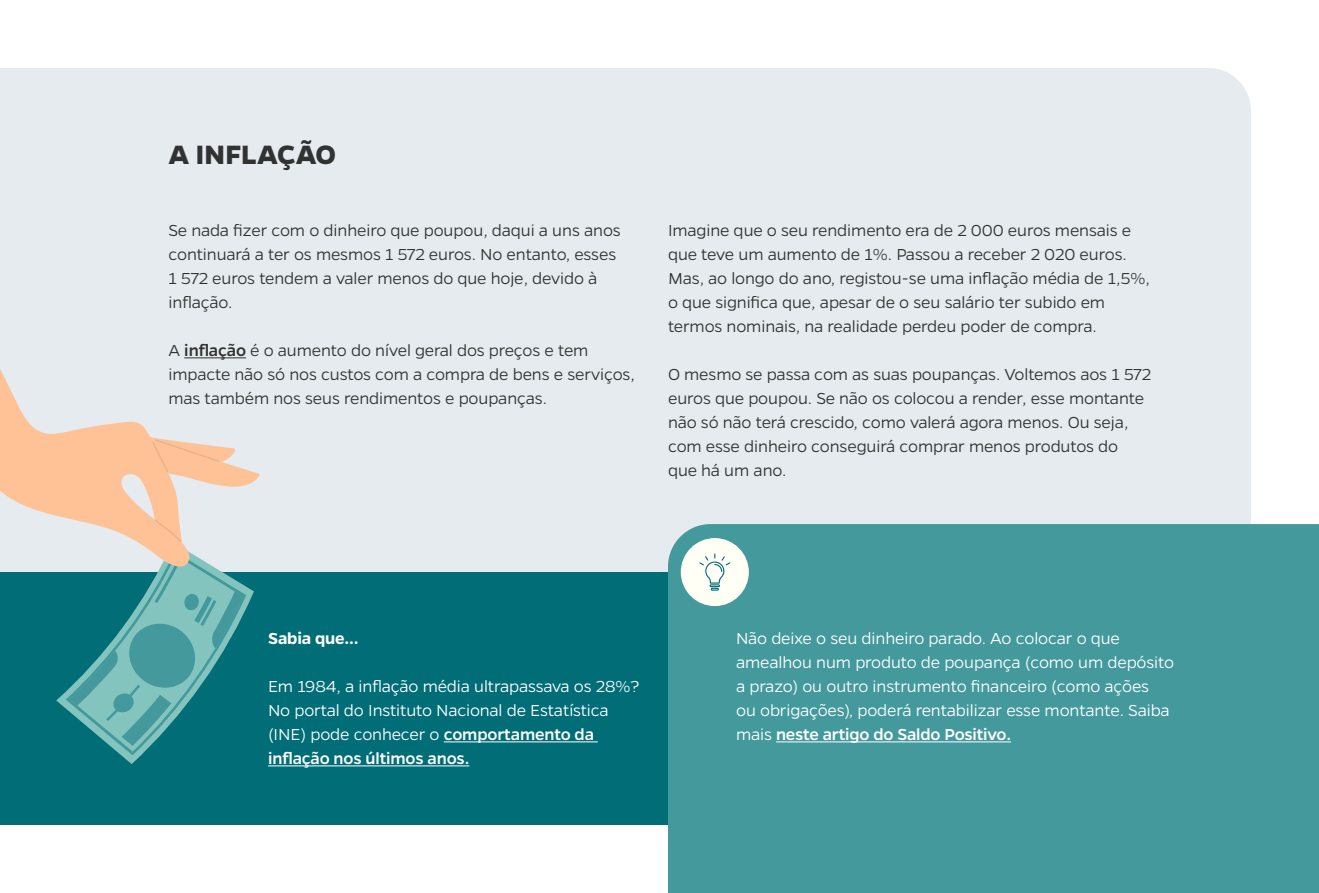
<style>
.page{position:relative;width:1319px;height:893px;background:#fff}
.page>*{position:absolute;margin:0;border:0;box-sizing:border-box;transform-origin:0 0}
.t1{font:700 30px "Gentona";letter-spacing:.01em;color:#313332}
.t2{font:300 18px/24px "Gentona";letter-spacing:-.01em;color:#313332}
.t3{font:300 18px/24px "Gentona";letter-spacing:-.01em;color:#fff}
.t4{font:600 18px "Gentona";letter-spacing:-.01em;color:#fff}
.s1{font-weight:500}
</style>
<div class="page">
<div style="left:0;top:68px;width:1114px;height:757px;background:#e5ebef"></div>
<div style="left:1114px;top:68px;width:136px;height:456px;background:#e5ebef"></div>
<div style="left:0;top:572px;width:673px;height:253px;background:#006d77"></div>
<hr style="left:443px;top:741px;width:154px;height:1px;background:#fff">
<hr style="left:268px;top:765px;width:201px;height:1px;background:#fff">
<svg style="left:0;top:357px;width:260px;height:407px"></svg>
<div style="left:668px;top:524px;width:650px;height:369px;background:#44999c"></div>
<hr style="left:776px;top:741px;width:234px;height:1px;background:#fff">
<div style="left:680px;top:538px;width:68px;height:68px;background:#fffff5;border-radius:50%"></div>
<svg style="left:699px;top:553px;width:31px;height:38px"></svg>
<h1 class="t1" style="left:169px;top:137px;width:169px">A INFLAÇÃO</h1>
<p class="t2" style="left:168px;top:218px;width:453px">Se nada fizer com o dinheiro que poupou, daqui a uns anos continuará a ter os mesmos 1 572 euros. No entanto, esses 1 572 euros tendem a valer menos do que hoje, devido à inflação.</p>
<p class="t2" style="left:168px;top:338px;width:468px">A <span class="s1">inflação</span> é o aumento do nível geral dos preços e tem impacte não só nos custos com a compra de bens e serviços, mas também nos seus rendimentos e poupanças.</p>
<p class="t2" style="left:668px;top:218px;width:483px">Imagine que o seu rendimento era de 2 000 euros mensais e que teve um aumento de 1%. Passou a receber 2 020 euros.<br>Mas, ao longo do ano, registou-se uma inflação média de 1,5%, o que significa que, apesar de o seu salário ter subido em termos nominais, na realidade perdeu poder de compra.</p>
<p class="t2" style="left:668px;top:362px;width:484px">O mesmo se passa com as suas poupanças. Voltemos aos 1 572 euros que poupou. Se não os colocou a render, esse montante não só não terá crescido, como valerá agora menos. Ou seja, com esse dinheiro conseguirá comprar menos produtos do que há um ano.</p>
<p class="t4" style="left:268px;top:628px;width:92px">Sabia que…</p>
<p class="t3" style="left:268px;top:674px;width:373px">Em 1984, a inflação média ultrapassava os 28%?<br>No portal do Instituto Nacional de Estatística (INE) pode conhecer o <span class="s1">comportamento da inflação nos últimos anos.</span></p>
<p class="t3" style="left:736px;top:626px;width:439px">Não deixe o seu dinheiro parado. Ao colocar o que amealhou num produto de poupança (como um depósito a prazo) ou outro instrumento financeiro (como ações<br>ou obrigações), poderá rentabilizar esse montante. Saiba mais <span class="s1">neste artigo do Saldo Positivo.</span></p>
</div>
